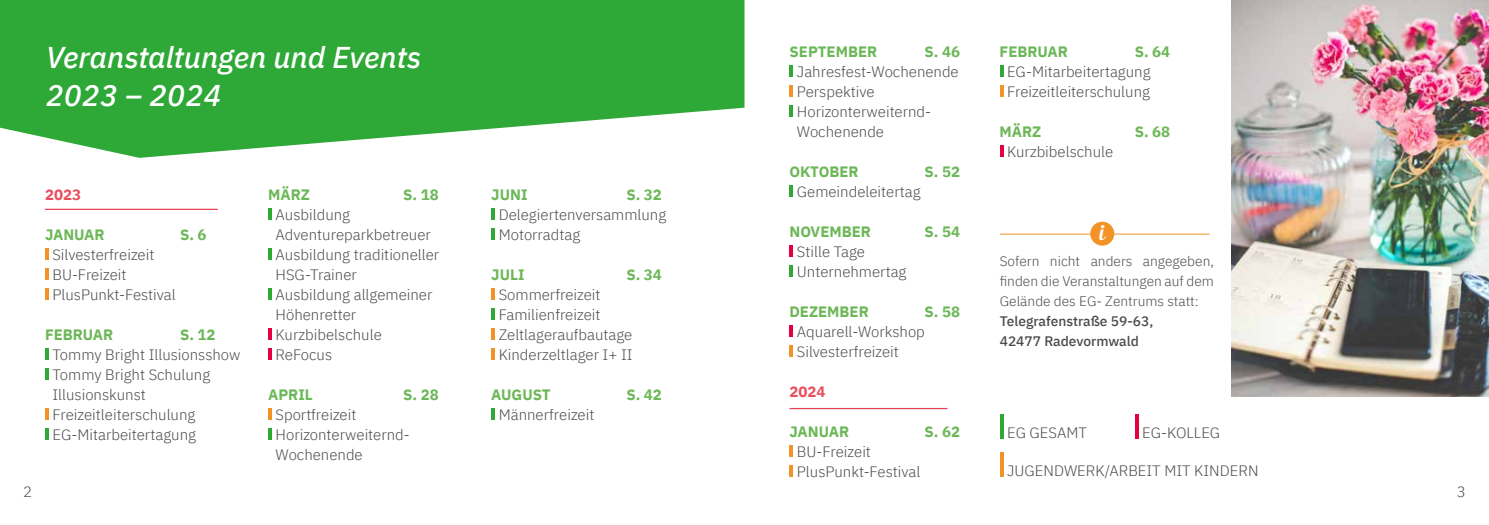
<style>
.page{position:relative;width:1489px;height:525px;background:#fff}
.page>*{position:absolute;margin:0;border:0;box-sizing:border-box;transform-origin:0 0}
.t1{font:italic 500 30px/37.5px "IBM Plex Sans";color:#fff}
.t2{font:21px "Blenda Script";color:#fff}
.t3{font:300 15px/20px "IBM Plex Sans";color:#4a4a49}
.t4{font:700 15px "IBM Plex Sans";color:#6cb757}
.t5{font:700 15px "IBM Plex Sans";color:#ea4e5d}
.t6{font:300 13.75px/20px "IBM Plex Sans";color:#4a4a49;text-align:justify}
.t7{font:500 13.75px/20px "IBM Plex Sans";color:#4a4a49}
</style>
<div class="page">
<hr style="left:789px;top:65px;width:4px;height:12px;background:#2ea836">
<hr style="left:789px;top:85px;width:4px;height:12px;background:#f39325">
<hr style="left:789px;top:105px;width:4px;height:12px;background:#2ea836">
<hr style="left:789px;top:185px;width:4px;height:12px;background:#2ea836">
<hr style="left:789px;top:245px;width:4px;height:12px;background:#e40041">
<hr style="left:789px;top:265px;width:4px;height:12px;background:#2ea836">
<hr style="left:789px;top:325px;width:4px;height:12px;background:#e40041">
<hr style="left:789px;top:345px;width:4px;height:12px;background:#f39325">
<hr style="left:789px;top:407px;width:158px;height:2px;background:#e94257">
<hr style="left:789px;top:445px;width:4px;height:12px;background:#f39325">
<hr style="left:789px;top:465px;width:4px;height:12px;background:#f39325">
<svg style="left:1000px;top:65px;width:3px;height:12px"></svg>
<svg style="left:1000px;top:85px;width:3px;height:12px"></svg>
<svg style="left:1000px;top:145px;width:3px;height:12px"></svg>
<hr style="left:45px;top:209px;width:173px;height:1px;background:#e94257">
<hr style="left:45px;top:248px;width:4px;height:11px;background:#f39325">
<hr style="left:45px;top:268px;width:4px;height:11px;background:#f39325">
<hr style="left:45px;top:288px;width:4px;height:11px;background:#f39325">
<hr style="left:45px;top:348px;width:4px;height:11px;background:#2ea836">
<hr style="left:45px;top:368px;width:4px;height:11px;background:#2ea836">
<hr style="left:45px;top:408px;width:4px;height:11px;background:#f39325">
<hr style="left:45px;top:428px;width:4px;height:11px;background:#2ea836">
<hr style="left:268px;top:208px;width:4px;height:11px;background:#2ea836">
<hr style="left:268px;top:248px;width:4px;height:11px;background:#2ea836">
<hr style="left:268px;top:288px;width:4px;height:11px;background:#2ea836">
<hr style="left:268px;top:328px;width:4px;height:11px;background:#e40041">
<hr style="left:268px;top:348px;width:4px;height:11px;background:#e40041">
<hr style="left:268px;top:408px;width:4px;height:11px;background:#f39325">
<hr style="left:268px;top:428px;width:4px;height:11px;background:#2ea836">
<hr style="left:491px;top:208px;width:4px;height:11px;background:#2ea836">
<hr style="left:491px;top:228px;width:4px;height:11px;background:#2ea836">
<hr style="left:491px;top:288px;width:4px;height:11px;background:#f39325">
<hr style="left:491px;top:308px;width:4px;height:11px;background:#2ea836">
<hr style="left:491px;top:328px;width:4px;height:11px;background:#f39325">
<hr style="left:491px;top:348px;width:4px;height:11px;background:#f39325">
<hr style="left:491px;top:408px;width:4px;height:11px;background:#2ea836">
<svg style="left:0;top:0;width:744px;height:158px;fill:#2ea836"></svg>
<svg style="left:1000px;top:414px;width:3px;height:24px"></svg>
<svg style="left:1135px;top:414px;width:3px;height:24px"></svg>
<svg style="left:1000px;top:452px;width:3px;height:24px"></svg>
<hr style="left:1000px;top:233px;width:209px;height:1px;background:#f39325">
<div style="left:1090px;top:221px;width:24px;height:24px;background:#f39325;border-radius:50%"></div>
<img style="left:1231px;top:0;width:257px;height:396px">
<h1 class="t1" style="left:46px;top:36px;width:377px">Veranstaltungen und Events<br>2023 – 2024</h1>
<p class="t5" style="left:45px;top:182px;width:38px">2023</p>
<p class="t4" style="left:45px;top:222px;width:61px">JANUAR</p>
<p class="t4" style="left:180px;top:222px;width:28px">S. 6</p>
<p class="t3" style="left:52px;top:243px;width:125px">Silvesterfreizeit<br>BU-Freizeit<br>PlusPunkt-Festival</p>
<p class="t4" style="left:45px;top:322px;width:70px">FEBRUAR</p>
<p class="t4" style="left:180px;top:322px;width:37px">S. 12</p>
<p class="t3" style="left:52px;top:343px;width:189px">Tommy Bright Illusionsshow<br>Tommy Bright Schulung<br>Illusionskunst<br>Freizeitleiterschulung<br>EG-Mitarbeitertagung</p>
<p class="t4" style="left:268px;top:182px;width:43px">MÄRZ</p>
<p class="t4" style="left:403px;top:182px;width:37px">S. 18</p>
<p class="t3" style="left:275px;top:203px;width:165px">Ausbildung<br>Adventureparkbetreuer<br>Ausbildung traditioneller<br>HSG-Trainer<br>Ausbildung allgemeiner<br>Höhenretter<br>Kurzbibelschule<br>ReFocus</p>
<p class="t4" style="left:268px;top:382px;width:46px">APRIL</p>
<p class="t4" style="left:403px;top:382px;width:37px">S. 28</p>
<p class="t3" style="left:275px;top:403px;width:136px">Sportfreizeit<br>Horizonterweiternd-<br>Wochenende</p>
<p class="t4" style="left:491px;top:182px;width:38px">JUNI</p>
<p class="t4" style="left:626px;top:182px;width:37px">S. 32</p>
<p class="t3" style="left:498px;top:203px;width:169px">Delegiertenversammlung<br>Motorradtag</p>
<p class="t4" style="left:491px;top:262px;width:35px">JULI</p>
<p class="t4" style="left:626px;top:262px;width:37px">S. 34</p>
<p class="t3" style="left:498px;top:283px;width:135px">Sommerfreizeit<br>Familienfreizeit<br>Zeltlageraufbautage<br>Kinderzeltlager I+ II</p>
<p class="t4" style="left:491px;top:382px;width:61px">AUGUST</p>
<p class="t4" style="left:626px;top:382px;width:37px">S. 42</p>
<p class="t3" style="left:498px;top:403px;width:97px">Männerfreizeit</p>
<p class="t4" style="left:789px;top:39px;width:89px">SEPTEMBER</p>
<p class="t4" style="left:924px;top:39px;width:37px">S. 46</p>
<p class="t3" style="left:797px;top:60px;width:163px">Jahresfest-Wochenende<br>Perspektive<br>Horizonterweiternd-<br>Wochenende</p>
<p class="t4" style="left:789px;top:159px;width:71px">OKTOBER</p>
<p class="t4" style="left:924px;top:159px;width:37px">S. 52</p>
<p class="t3" style="left:797px;top:180px;width:125px">Gemeindeleitertag</p>
<p class="t4" style="left:789px;top:219px;width:83px">NOVEMBER</p>
<p class="t4" style="left:924px;top:219px;width:37px">S. 54</p>
<p class="t3" style="left:797px;top:240px;width:111px">Stille Tage<br>Unternehmertag</p>
<p class="t4" style="left:789px;top:299px;width:81px">DEZEMBER</p>
<p class="t4" style="left:924px;top:299px;width:37px">S. 58</p>
<p class="t3" style="left:797px;top:320px;width:129px">Aquarell-Workshop<br>Silvesterfreizeit</p>
<p class="t5" style="left:789px;top:379px;width:37px">2024</p>
<p class="t4" style="left:789px;top:419px;width:61px">JANUAR</p>
<p class="t4" style="left:924px;top:419px;width:37px">S. 62</p>
<p class="t3" style="left:797px;top:440px;width:125px">BU-Freizeit<br>PlusPunkt-Festival</p>
<p class="t4" style="left:999px;top:39px;width:70px">FEBRUAR</p>
<p class="t4" style="left:1134px;top:39px;width:37px">S. 64</p>
<p class="t3" style="left:1007px;top:60px;width:145px">EG-Mitarbeitertagung<br>Freizeitleiterschulung</p>
<p class="t4" style="left:999px;top:119px;width:43px">MÄRZ</p>
<p class="t4" style="left:1134px;top:119px;width:37px">S. 68</p>
<p class="t3" style="left:1007px;top:140px;width:108px">Kurzbibelschule</p>
<h2 class="t2" style="left:1098px;top:219px;width:7px">i</h2>
<p class="t6" style="left:999px;top:249px;width:216px">Sofern nicht anders angegeben, finden die Veranstaltungen auf dem Gelände des EG- Zentrums statt:</p>
<p class="t7" style="left:999px;top:309px;width:155px">Telegrafenstraße 59-63,<br>42477 Radevormwald</p>
<p class="t3" style="left:1007px;top:421px;width:81px">EG GESAMT</p>
<p class="t3" style="left:1142px;top:421px;width:79px">EG-KOLLEG</p>
<p class="t3" style="left:1007px;top:459px;width:253px">JUGENDWERK/ARBEIT MIT KINDERN</p>
<p class="t3" style="left:23px;top:480px;width:11px">2</p>
<p class="t3" style="left:1456px;top:480px;width:10px">3</p>
</div>
